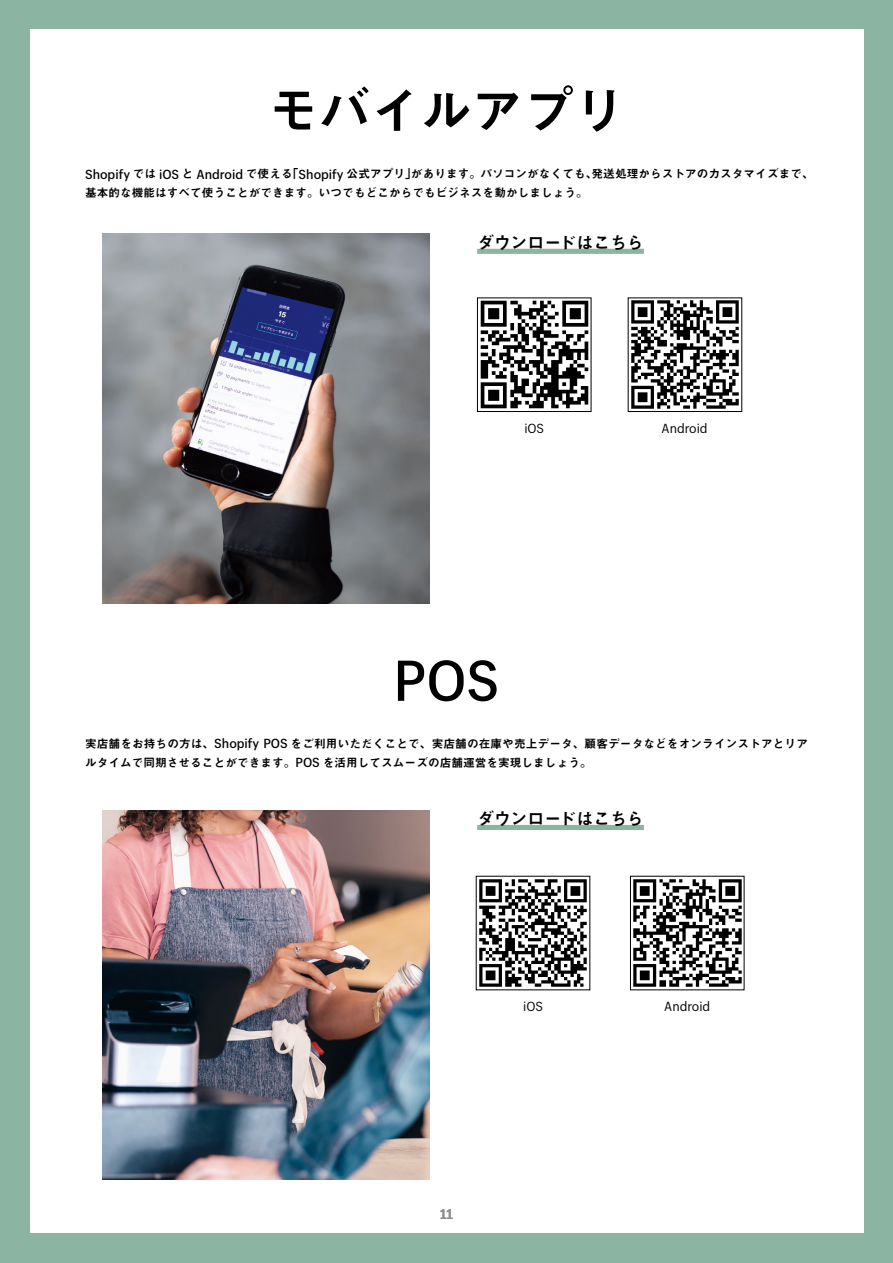
<style>
.page{position:relative;width:893px;height:1263px;background:#8cb4a2}
.page>*{position:absolute;margin:0;border:0;box-sizing:border-box;transform-origin:0 0}
.t1{font:500 56.1px "Shopify Sans";color:#000}
.t2{font:51px "Midashi Go Pro MB31";color:#000}
.t3{font:16.95px "Midashi Go Pro MB31";color:#000}
.t4{font:700 13.8px "Shopify Sans";color:#8d9192}
.t5{font:12.9px "Shopify Sans";color:#000}
.t6{font:11.7px/19.2px "Midashi Go Pro MB31";color:#000}
.s1{font-family:"Shopify Sans";font-weight:500;font-size:12.9px}
</style>
<div class="page">
<div style="left:30px;top:30px;width:833px;height:1203px;background:#fff"></div>
<img style="left:480px;top:300px;width:109px;height:109px">
<div style="left:477px;top:298px;width:114px;height:114px;border:1px solid #000"></div>
<img style="left:631px;top:300px;width:108px;height:109px">
<div style="left:477px;top:249px;width:167px;height:5px;background:#8cb4a2"></div>
<img style="left:102px;top:810px;width:327px;height:369px">
<img style="left:102px;top:234px;width:327px;height:369px">
<div style="left:477px;top:825px;width:167px;height:5px;background:#8cb4a2"></div>
<img style="left:479px;top:879px;width:108px;height:108px">
<img style="left:633px;top:879px;width:109px;height:108px">
<h2 class="t2" style="left:268px;top:70px;width:359px">モバイルアプリ</h2>
<p class="t6" style="left:85px;top:163px;width:730px"><span class="s1">Shopify</span> では <span class="s1">iOS</span> と <span class="s1">Android</span> で使える「<span class="s1">Shopify</span> 公式アプリ」があります。パソコンがなくても、発送処理からストアのカスタマイズまで、基本的な機能はすべて使うことができます。いつでもどこからでもビジネスを動かしましょう。</p>
<h3 class="t3" style="left:477px;top:229px;width:168px">ダウンロードはこちら</h3>
<p class="t5" style="left:524px;top:419px;width:21px">iOS</p>
<p class="t5" style="left:662px;top:419px;width:48px">Android</p>
<h1 class="t1" style="left:393px;top:639px;width:108px">POS</h1>
<p class="t6" style="left:85px;top:733px;width:724px">実店舗をお持ちの方は、<span class="s1">Shopify POS</span> をご利用いただくことで、実店舗の在庫や売上データ、顧客データなどをオンラインストアとリアルタイムで同期させることができます。<span class="s1">POS</span> を活用してスムーズの店舗運営を実現しましょう。</p>
<h3 class="t3" style="left:477px;top:805px;width:168px">ダウンロードはこちら</h3>
<p class="t5" style="left:523px;top:997px;width:21px">iOS</p>
<p class="t5" style="left:664px;top:997px;width:48px">Android</p>
<p class="t4" style="left:440px;top:1203px;width:14px">11</p>
</div>
